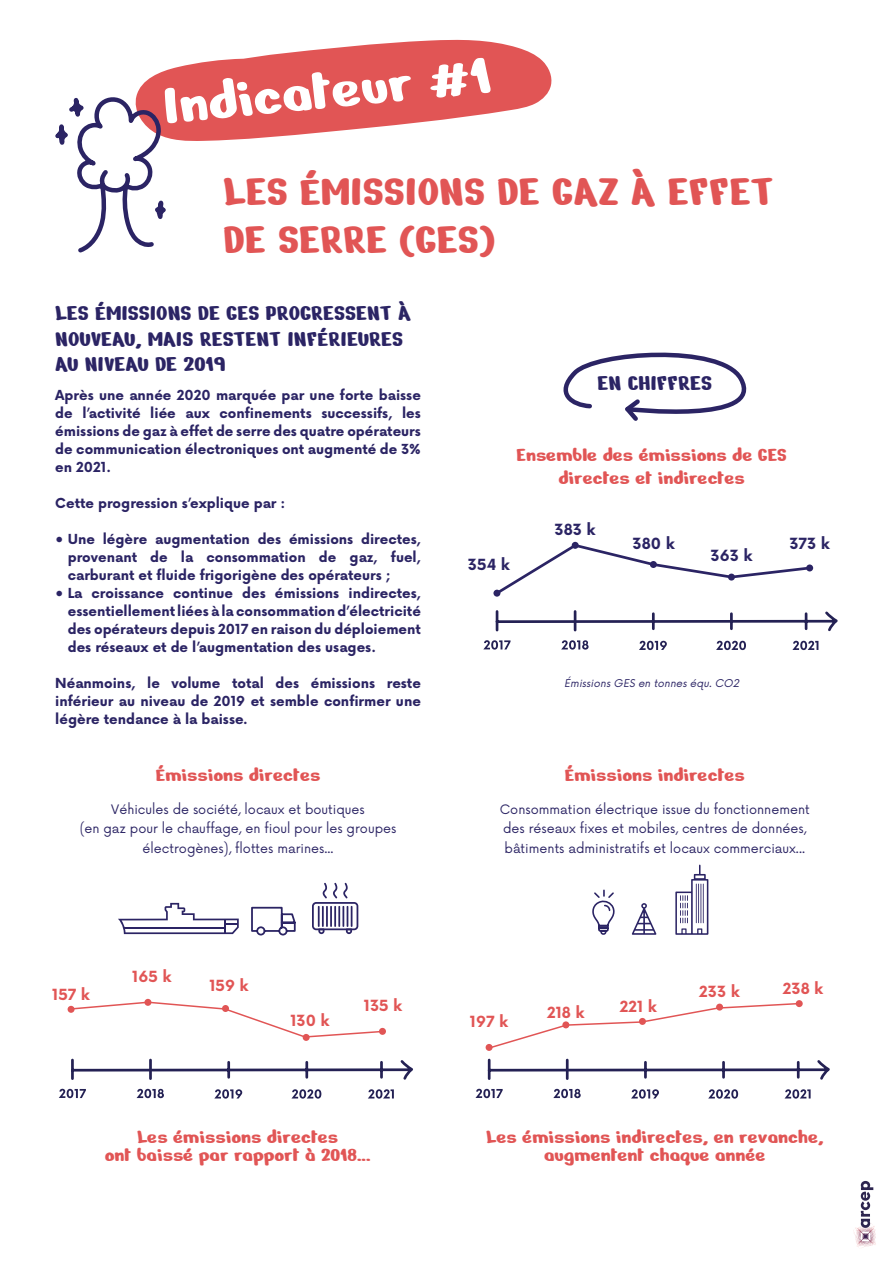
<style>
.page{position:relative;width:893px;height:1263px;background:#fff}
.page>*{position:absolute;margin:0;border:0;box-sizing:border-box;transform-origin:0 0}
.t1{font:60.9px "Nerko One";color:#fff}
.t2{font:46.05px/47.5px "Nerko One";color:#e15555}
.t3{font:24px/25.5px "Nerko One";color:#2b2464}
.t4{font:21px/18px "Nerko One";color:#e15555;text-align:center}
.t5{font:700 15px "Now Alt";color:#e15555}
.t6{font:700 15px "Now Alt";color:#2b2464}
.t7{font:700 13.5px/18px "Now Alt";color:#2b2464;text-align:justify}
.t8{font:12.75px/19.5px "Now Alt";color:#2b2464;text-align:center}
.t9{font:italic 10.5px "Now Alt";color:#2b2464}
</style>
<div class="page">
<svg style="left:563px;top:352px;width:184px;height:69px"></svg>
<svg style="left:55px;top:39px;width:497px;height:214px"></svg>
<svg style="left:631px;top:903px;width:26px;height:32px"></svg>
<svg style="left:675px;top:865px;width:33px;height:70px"></svg>
<svg style="left:312px;top:883px;width:46px;height:51px"></svg>
<svg style="left:118px;top:903px;width:121px;height:31px"></svg>
<svg style="left:493px;top:542px;width:320px;height:55px"></svg>
<svg style="left:792px;top:641px;width:26px;height:9px"></svg>
<svg style="left:716px;top:641px;width:30px;height:9px"></svg>
<svg style="left:639px;top:641px;width:28px;height:9px"></svg>
<svg style="left:483px;top:640px;width:27px;height:10px"></svg>
<svg style="left:495px;top:610px;width:343px;height:22px"></svg>
<svg style="left:561px;top:640px;width:28px;height:10px"></svg>
<div style="left:728px;top:574px;width:7px;height:7px;background:#2b2464;border-radius:50%"></div>
<div style="left:806px;top:564px;width:7px;height:7px;background:#2b2464;border-radius:50%"></div>
<div style="left:650px;top:561px;width:7px;height:7px;background:#2b2464;border-radius:50%"></div>
<div style="left:572px;top:542px;width:7px;height:7px;background:#2b2464;border-radius:50%"></div>
<div style="left:493px;top:590px;width:7px;height:7px;background:#2b2464;border-radius:50%"></div>
<svg style="left:251px;top:906px;width:45px;height:30px"></svg>
<svg style="left:592px;top:889px;width:23px;height:46px"></svg>
<svg style="left:853px;top:1181px;width:23px;height:67px"></svg>
<svg style="left:487px;top:1058px;width:343px;height:22px"></svg>
<svg style="left:71px;top:1058px;width:342px;height:22px"></svg>
<svg style="left:785px;top:1089px;width:26px;height:9px"></svg>
<svg style="left:368px;top:1089px;width:26px;height:9px"></svg>
<svg style="left:708px;top:1089px;width:30px;height:9px"></svg>
<svg style="left:292px;top:1089px;width:29px;height:9px"></svg>
<svg style="left:631px;top:1089px;width:28px;height:9px"></svg>
<svg style="left:214px;top:1089px;width:28px;height:9px"></svg>
<svg style="left:475px;top:1089px;width:28px;height:9px"></svg>
<svg style="left:59px;top:1089px;width:27px;height:9px"></svg>
<hr style="left:566px;top:1060px;width:3px;height:19px;background:#242154">
<hr style="left:149px;top:1060px;width:3px;height:19px;background:#242154">
<svg style="left:553px;top:1089px;width:28px;height:9px"></svg>
<svg style="left:137px;top:1089px;width:27px;height:9px"></svg>
<div style="left:303px;top:1034px;width:7px;height:7px;background:#e15555;border-radius:50%"></div>
<div style="left:796px;top:1000px;width:7px;height:7px;background:#e15555;border-radius:50%"></div>
<div style="left:379px;top:1028px;width:7px;height:7px;background:#e15555;border-radius:50%"></div>
<div style="left:486px;top:1044px;width:7px;height:7px;background:#e15555;border-radius:50%"></div>
<div style="left:68px;top:1006px;width:7px;height:7px;background:#e15555;border-radius:50%"></div>
<svg style="left:69px;top:1001px;width:315px;height:37px"></svg>
<svg style="left:490px;top:1002px;width:310px;height:48px"></svg>
<h1 class="t1" style="left:159px;top:66px;width:331px;rotate:-5deg">Indicateur #1</h1>
<h2 class="t2" style="left:223px;top:167px;width:552px">LES ÉMISSIONS DE GAZ À EFFET<br>DE SERRE (GES)</h2>
<h3 class="t3" style="left:55px;top:300px;width:357px">LES ÉMISSIONS DE GES PROGRESSENT À<br>NOUVEAU, MAIS RESTENT INFÉRIEURES<br>AU NIVEAU DE 2019</h3>
<p class="t7" style="left:55px;top:385px;width:367px">Après une année 2020 marquée par une forte baisse de l’activité liée aux confinements successifs, les émissions de gaz à effet de serre des quatre opérateurs de communication électroniques ont augmenté de 3% en 2021.</p>
<p class="t7" style="left:55px;top:493px;width:232px">Cette progression s’explique par :</p>
<p class="t7" style="left:68px;top:529px;width:355px;text-indent:-13px">• Une légère augmentation des émissions directes, provenant de la consommation de gaz, fuel, carburant et fluide frigorigène des opérateurs ;</p>
<p class="t7" style="left:68px;top:583px;width:355px;text-indent:-13px">• La croissance continue des émissions indirectes, essentiellement liées à la consommation d’électricité des opérateurs depuis 2017 en raison du déploiement des réseaux et de l’augmentation des usages.</p>
<p class="t7" style="left:55px;top:673px;width:367px">Néanmoins, le volume total des émissions reste inférieur au niveau de 2019 et semble confirmer une légère tendance à la baisse.</p>
<p class="t9" style="left:564px;top:674px;width:179px">ÉmissionsGES en tonneséqu.CO2</p>
<h3 class="t3" style="left:598px;top:370px;width:116px">EN CHIFFRES</h3>
<h3 class="t4" style="left:516px;top:443px;width:272px;line-height:22.5px">Ensemble des émissions de GES directes et indirectes</h3>
<p class="t6" style="left:555px;top:518px;width:43px">383 k</p>
<p class="t6" style="left:633px;top:532px;width:44px">380 k</p>
<p class="t6" style="left:789px;top:532px;width:42px">373 k</p>
<p class="t6" style="left:710px;top:544px;width:43px">363 k</p>
<p class="t6" style="left:468px;top:553px;width:43px">354 k</p>
<h3 class="t4" style="left:156px;top:765px;width:166px">Émissions directes</h3>
<p class="t8" style="left:80px;top:798px;width:318px">Véhicules de société, locaux et boutiques<br>(en gaz pour le chauffage, en fioul pour les groupes électrogènes), flottes marines...</p>
<h3 class="t4" style="left:565px;top:765px;width:182px">Émissions indirectes</h3>
<p class="t8" style="left:500px;top:798px;width:312px;text-align:left">Consommation électrique issue du fonctionnement des réseaux fixes et mobiles, centres de données, bâtiments administratifs et locaux commerciaux...</p>
<p class="t5" style="left:52px;top:983px;width:39px">157 k</p>
<p class="t5" style="left:132px;top:966px;width:41px">165 k</p>
<p class="t5" style="left:209px;top:974px;width:41px">159 k</p>
<p class="t5" style="left:699px;top:980px;width:42px">233 k</p>
<p class="t5" style="left:290px;top:1009px;width:41px">130 k</p>
<p class="t5" style="left:364px;top:995px;width:40px">135 k</p>
<p class="t5" style="left:620px;top:995px;width:38px">221 k</p>
<p class="t5" style="left:547px;top:1002px;width:39px">218 k</p>
<p class="t5" style="left:470px;top:1010px;width:40px">197 k</p>
<p class="t5" style="left:783px;top:977px;width:42px">238 k</p>
<h3 class="t4" style="left:105px;top:1127px;width:267px">Les émissions directes<br>ont baissé par rapport à 2018...</h3>
<h3 class="t4" style="left:486px;top:1127px;width:339px">Les émissions indirectes, en revanche, augmentent chaque année</h3>
</div>
